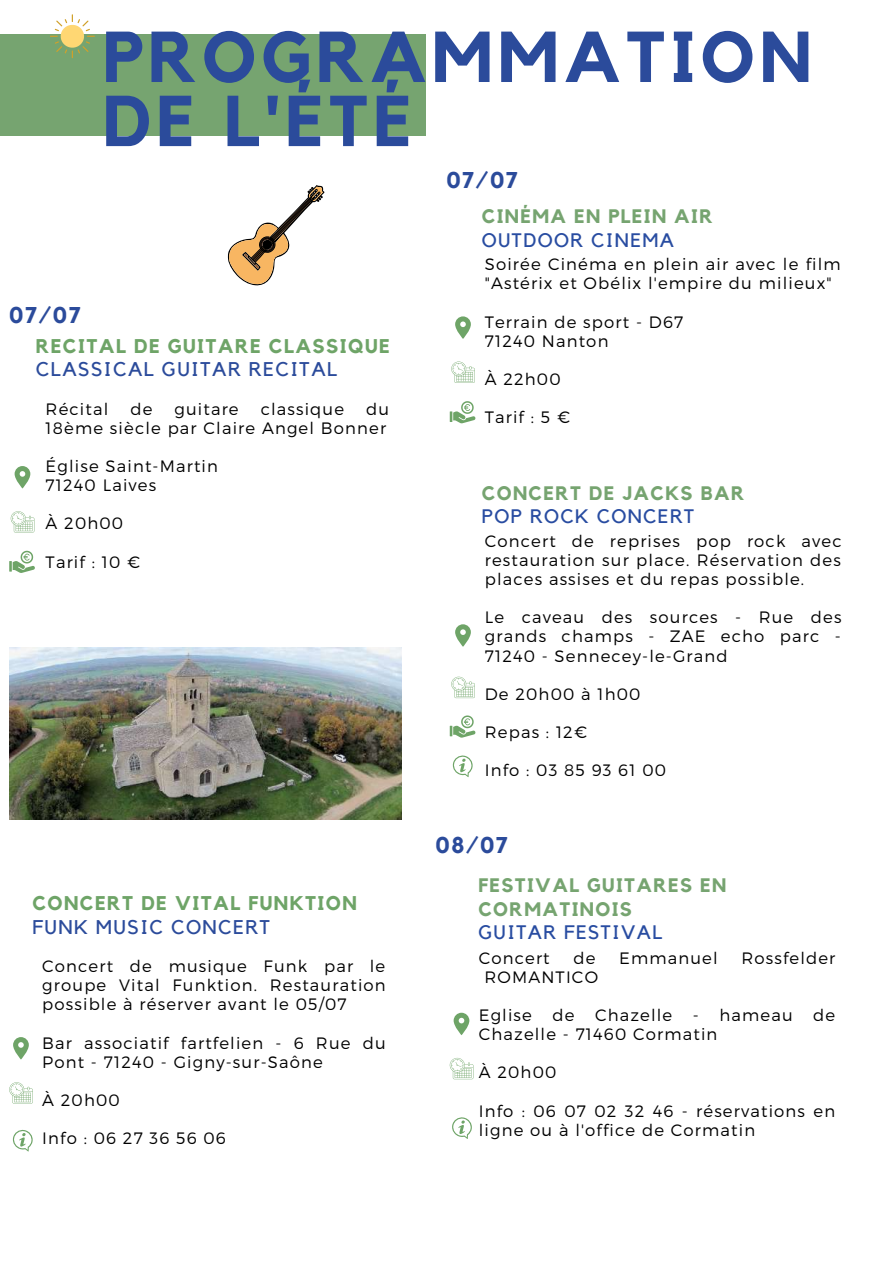
<style>
.page{position:relative;width:893px;height:1264px;background:#fff}
.page>*{position:absolute;margin:0;border:0;box-sizing:border-box;transform-origin:0 0}
.t1{font:700 71.1px/64.1px "Kollektif";letter-spacing:.07em;color:#2b4b9b}
.t2{font:700 22.8px "Kollektif";letter-spacing:.07em;color:#2b4b9b}
.t3{font:700 19.8px "Kollektif";letter-spacing:.07em;color:#6ea467}
.t4{font:19.8px "Kollektif";letter-spacing:.07em;color:#2b4b9b}
.t5{font:700 19.5px/23.5px "Kollektif";letter-spacing:.07em;color:#76a470}
.t6{font:19.5px "Kollektif";letter-spacing:.07em;color:#284ca1}
.t7{font:300 16.5px/19px "Montserrat";letter-spacing:.07em;color:#000}
</style>
<div class="page">
<div style="left:0;top:35px;width:425px;height:101px;background:#76a470"></div>
<svg style="left:50px;top:14px;width:45px;height:44px"></svg>
<svg style="left:13px;top:1037px;width:16px;height:22px"></svg>
<svg style="left:9px;top:1082px;width:24px;height:21px"></svg>
<svg style="left:12px;top:1129px;width:21px;height:22px"></svg>
<svg style="left:9px;top:551px;width:26px;height:22px"></svg>
<svg style="left:15px;top:466px;width:15px;height:22px"></svg>
<svg style="left:11px;top:511px;width:23px;height:21px"></svg>
<img style="left:9px;top:647px;width:393px;height:172px">
<svg style="left:453px;top:1012px;width:16px;height:23px"></svg>
<svg style="left:449px;top:1057px;width:24px;height:22px"></svg>
<svg style="left:452px;top:1117px;width:20px;height:21px"></svg>
<svg style="left:449px;top:401px;width:26px;height:22px"></svg>
<svg style="left:455px;top:316px;width:16px;height:23px"></svg>
<svg style="left:451px;top:361px;width:24px;height:22px"></svg>
<svg style="left:449px;top:715px;width:26px;height:22px"></svg>
<svg style="left:455px;top:624px;width:16px;height:22px"></svg>
<svg style="left:451px;top:676px;width:24px;height:22px"></svg>
<svg style="left:452px;top:755px;width:21px;height:22px"></svg>
<svg style="left:228px;top:185px;width:96px;height:101px"></svg>
<h1 class="t1" style="left:103px;top:28px;width:710px">PROGRAMMATION<br>DE L'ÉTÉ</h1>
<h2 class="t2" style="left:9px;top:305px;width:73px">07/07</h2>
<p class="t3" style="left:36px;top:336px;width:355px">RECITAL DE GUITARE CLASSIQUE</p>
<p class="t4" style="left:36px;top:360px;width:303px">CLASSICAL GUITAR RECITAL</p>
<p class="t7" style="left:46px;top:398px;width:64px">Récital</p>
<p class="t7" style="left:130px;top:398px;width:24px">de</p>
<p class="t7" style="left:174px;top:398px;width:66px">guitare</p>
<p class="t7" style="left:261px;top:398px;width:85px">classique</p>
<p class="t7" style="left:46px;top:398px;width:345px;text-align:right">du<br>18ème siècle par Claire Angel Bonner</p>
<p class="t7" style="left:46px;top:455px;width:174px">Église Saint-Martin<br>71240 Laives</p>
<p class="t7" style="left:46px;top:513px;width:79px">À 20h00</p>
<p class="t7" style="left:46px;top:551px;width:96px">Tarif : 10 €</p>
<p class="t3" style="left:32px;top:894px;width:326px">CONCERT DE VITAL FUNKTION</p>
<p class="t4" style="left:32px;top:917px;width:239px">FUNK MUSIC CONCERT</p>
<p class="t7" style="left:42px;top:955px;width:345px;text-align:justify">Concert de musique Funk par le groupe Vital Funktion. Restauration possible à réserver avant le 05/07</p>
<p class="t7" style="left:42px;top:1032px;width:345px">Bar associatif fartfelien - 6 Rue du<br>Pont - 71240 - Gigny-sur-Saône</p>
<p class="t7" style="left:42px;top:1089px;width:79px">À 20h00</p>
<p class="t7" style="left:42px;top:1127px;width:185px">Info : 06 27 36 56 06</p>
<h2 class="t2" style="left:446px;top:169px;width:73px">07/07</h2>
<p class="t5" style="left:482px;top:205px;width:232px">CINÉMA EN PLEIN AIR</p>
<p class="t6" style="left:482px;top:231px;width:194px">OUTDOOR CINEMA</p>
<p class="t7" style="left:484px;top:254px;width:357px">Soirée Cinéma en plein air avec le film "Astérix et Obélix l'empire du milieux"</p>
<p class="t7" style="left:484px;top:311px;width:200px">Terrain de sport - D67<br>71240 Nanton</p>
<p class="t7" style="left:484px;top:369px;width:77px">À 22h00</p>
<p class="t7" style="left:484px;top:407px;width:87px">Tarif : 5 €</p>
<p class="t5" style="left:482px;top:482px;width:264px">CONCERT DE JACKS BAR</p>
<p class="t6" style="left:482px;top:507px;width:214px">POP ROCK CONCERT</p>
<p class="t7" style="left:484px;top:530px;width:358px;text-align:justify">Concert de reprises pop rock avec restauration sur place. Réservation des places assises et du repas possible.</p>
<p class="t7" style="left:484px;top:607px;width:358px;text-align:justify">Le caveau des sources - Rue des grands champs - ZAE echo parc - 71240 - Sennecey-le-Grand</p>
<p class="t7" style="left:484px;top:683px;width:157px">De 20h00 à 1h00</p>
<p class="t7" style="left:484px;top:721px;width:104px">Repas : 12€</p>
<p class="t7" style="left:484px;top:760px;width:183px">Info : 03 85 93 61 00</p>
<h2 class="t2" style="left:435px;top:834px;width:74px">08/07</h2>
<p class="t5" style="left:478px;top:874px;width:249px">FESTIVAL GUITARES EN<br>CORMATINOIS</p>
<p class="t6" style="left:478px;top:923px;width:186px">GUITAR FESTIVAL</p>
<p class="t7" style="left:478px;top:947px;width:72px">Concert</p>
<p class="t7" style="left:573px;top:947px;width:24px">de</p>
<p class="t7" style="left:619px;top:947px;width:100px">Emmanuel</p>
<p class="t7" style="left:741px;top:947px;width:96px">Rossfelder</p>
<p class="t7" style="left:484px;top:966px;width:115px">ROMANTICO</p>
<p class="t7" style="left:478px;top:1004px;width:358px">Eglise de Chazelle - hameau de<br>Chazelle - 71460 Cormatin</p>
<p class="t7" style="left:478px;top:1062px;width:79px">À 20h00</p>
<p class="t7" style="left:478px;top:1100px;width:358px">Info : 06 07 02 32 46 - réservations en ligne ou à l'office de Cormatin</p>
</div>
